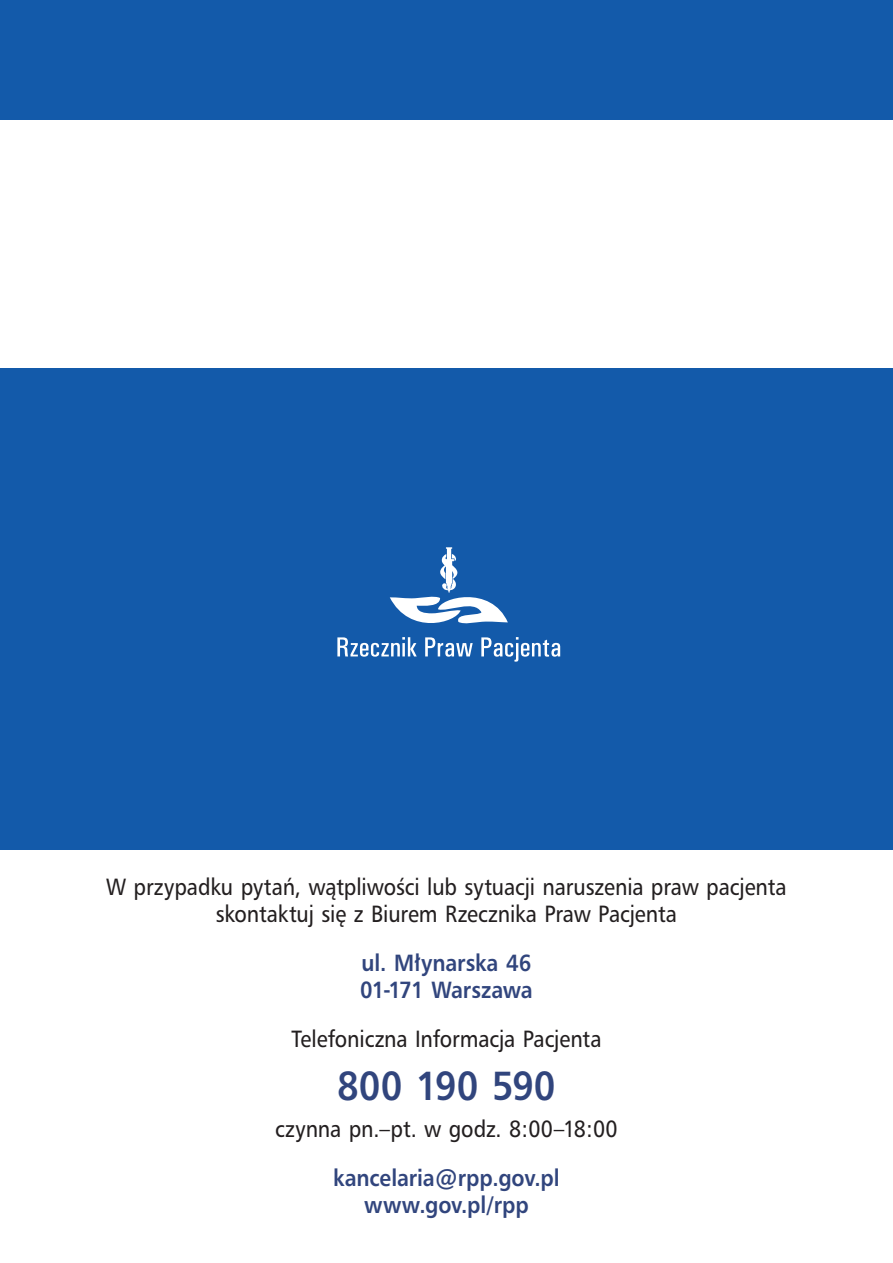
<style>
.page{position:relative;width:893px;height:1263px;background:#fff}
.page>*{position:absolute;margin:0;border:0;box-sizing:border-box;transform-origin:0 0}
.t1{font:700 39px "Humnst 777 PL";color:#31457d;scale:.9 1}
.t2{font:22.5px/27px "Humnst 777 PL";letter-spacing:-.005em;color:#231f20;text-align:center;scale:.9 1}
.t3{font:700 22.5px/27px "Humnst 777 PL";letter-spacing:-.005em;color:#31457d;scale:.9 1}
</style>
<div class="page">
<div style="left:0;top:368px;width:893px;height:482px;background:#135aaa"></div>
<div style="left:0;top:0;width:893px;height:119px;background:#135aaa"></div>
<svg style="left:337px;top:547px;width:223px;height:115px"></svg>
<p class="t2" style="left:106px;top:872px;width:758px">W przypadku pytań, wątpliwości lub sytuacji naruszenia praw pacjenta skontaktuj się z Biurem Rzecznika Praw Pacjenta</p>
<p class="t3" style="left:360px;top:949px;width:194px">ul. Młynarska 46<br>01-171 Warszawa</p>
<p class="t2" style="left:291px;top:1025px;width:346px">Telefoniczna Informacja Pacjenta</p>
<h1 class="t1" style="left:337px;top:1060px;width:244px">800 190 590</h1>
<p class="t2" style="left:275px;top:1114px;width:382px">czynna pn.–pt. w godz. 8:00–18:00</p>
<p class="t3" style="left:333px;top:1164px;width:253px;text-align:center">kancelaria@rpp.gov.pl www.gov.pl/rpp</p>
</div>
